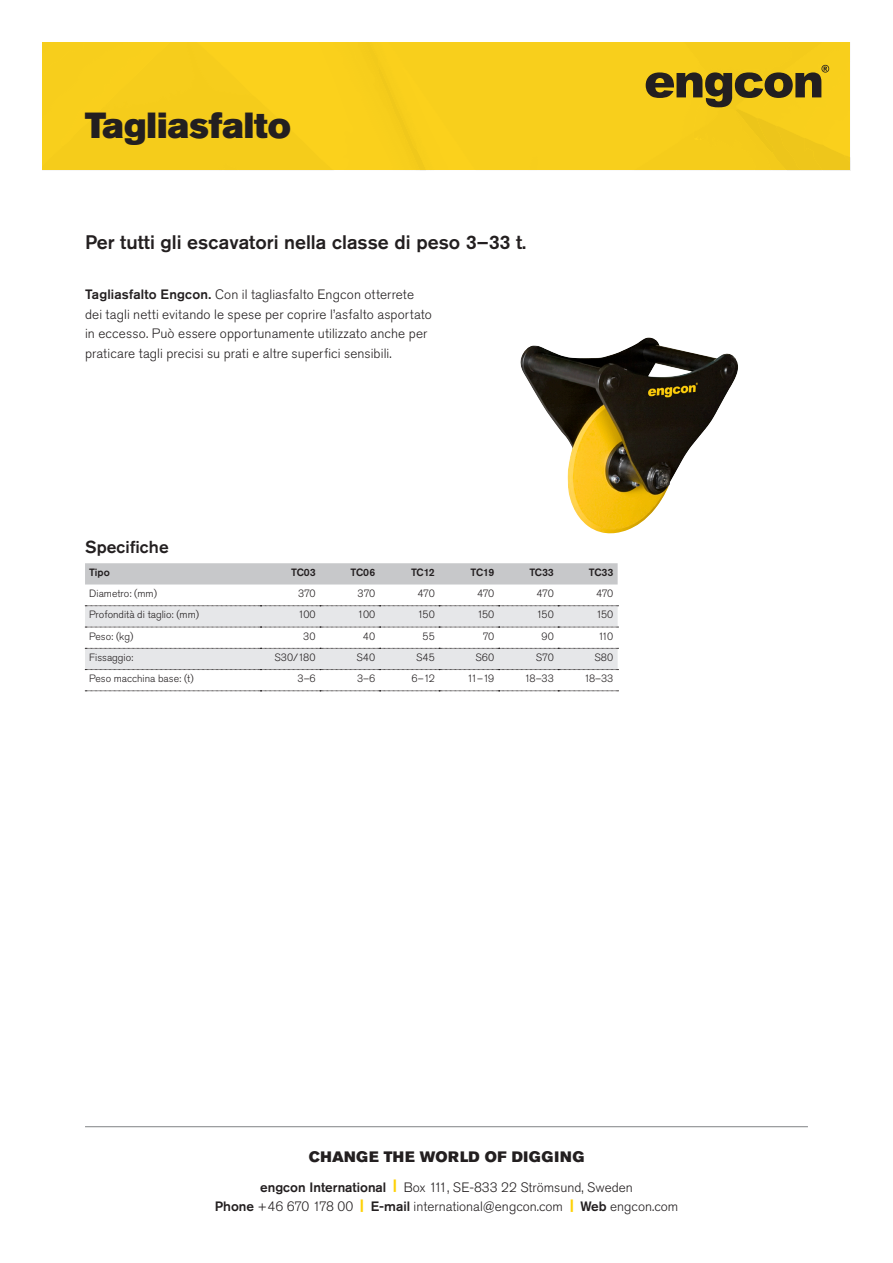
<style>
.page{position:relative;width:893px;height:1263px;background:#fff}
.page>*{position:absolute;margin:0;border:0;box-sizing:border-box;transform-origin:0 0}
.Product_heading{font:36px "Akzidenz Grotesk Pro Super";color:#231f20}
.t1{font:500 19.5px "Akzidenz Grotesk Pro";color:#231f20}
.t2{font:500 17.25px "Akzidenz Grotesk Pro";letter-spacing:.005em;color:#231f20}
.t3{font:15px "Akzidenz Grotesk Pro Super";letter-spacing:.04em;color:#231f20}
.Brödtext1{font:300 13.5px/19.5px "Akzidenz Grotesk Pro";letter-spacing:.005em;color:#231f20;text-align:center}
.t4{font:300 10.5px "Akzidenz Grotesk Pro";color:#231f20}
.t5{font:500 10.5px "Akzidenz Grotesk Pro";color:#231f20}
.s1{font-weight:500}
.s2{font-family:"Akzidenz Grotesk Pro Super";font-weight:400;color:#fed105}
</style>
<div class="page">
<div style="left:43px;top:43px;width:807px;height:128px;background:#f8cf1c"></div>
<hr style="left:85px;top:1126px;width:723px;height:1px;background:#808285">
<img style="left:520px;top:337px;width:218px;height:197px">
<div style="left:85px;top:563px;width:533px;height:21px;background:#c7c8ca"></div>
<svg style="left:85px;top:605px;width:533px;height:65px"></svg>
<svg style="left:85px;top:690px;width:533px;height:1px"></svg>
<p class="Product_heading" style="left:85px;top:102px;width:207px">Tagliasfalto</p>
<h1 class="t1" style="left:85px;top:229px;width:443px">Per tutti gli escavatori nella classe di peso 3–33 t.</h1>
<p class="Brödtext1" style="left:85px;top:285px;width:348px;text-align:left"><span class="s1">Tagliasfalto Engcon.</span> Con il tagliasfalto Engcon otterrete dei tagli netti evitando le spese per coprire l’asfalto asportato in eccesso. Può essere opportunamente utilizzato anche per praticare tagli precisi su prati e altre superfici sensibili.</p>
<h2 class="t2" style="left:85px;top:536px;width:85px">Specifiche</h2>
<p class="t5" style="left:89px;top:565px;width:22px">Tipo</p>
<p class="t5" style="left:291px;top:565px;width:26px">TC03</p>
<p class="t5" style="left:351px;top:565px;width:26px">TC06</p>
<p class="t5" style="left:411px;top:565px;width:25px">TC12</p>
<p class="t5" style="left:471px;top:565px;width:25px">TC19</p>
<p class="t5" style="left:529px;top:565px;width:26px">TC33</p>
<p class="t5" style="left:589px;top:565px;width:26px">TC33</p>
<p class="t4" style="left:89px;top:587px;width:69px">Diametro: (mm)</p>
<p class="t4" style="left:298px;top:587px;width:19px">370</p>
<p class="t4" style="left:358px;top:587px;width:19px">370</p>
<p class="t4" style="left:417px;top:587px;width:19px">470</p>
<p class="t4" style="left:477px;top:587px;width:19px">470</p>
<p class="t4" style="left:537px;top:587px;width:19px">470</p>
<p class="t4" style="left:596px;top:587px;width:19px">470</p>
<p class="t4" style="left:89px;top:608px;width:111px">Profondità di taglio: (mm)</p>
<p class="t4" style="left:298px;top:608px;width:19px">100</p>
<p class="t4" style="left:358px;top:608px;width:19px">100</p>
<p class="t4" style="left:418px;top:608px;width:19px">150</p>
<p class="t4" style="left:477px;top:608px;width:19px">150</p>
<p class="t4" style="left:537px;top:608px;width:19px">150</p>
<p class="t4" style="left:596px;top:608px;width:19px">150</p>
<p class="t4" style="left:89px;top:629px;width:46px">Peso: (kg)</p>
<p class="t4" style="left:303px;top:629px;width:14px">30</p>
<p class="t4" style="left:363px;top:629px;width:14px">40</p>
<p class="t4" style="left:423px;top:629px;width:14px">55</p>
<p class="t4" style="left:483px;top:629px;width:13px">70</p>
<p class="t4" style="left:541px;top:629px;width:14px">90</p>
<p class="t4" style="left:598px;top:629px;width:17px">110</p>
<p class="t4" style="left:89px;top:650px;width:46px">Fissaggio:</p>
<p class="t4" style="left:274px;top:650px;width:43px">S30/180</p>
<p class="t4" style="left:356px;top:650px;width:20px">S40</p>
<p class="t4" style="left:416px;top:650px;width:20px">S45</p>
<p class="t4" style="left:475px;top:650px;width:20px">S60</p>
<p class="t4" style="left:536px;top:650px;width:19px">S70</p>
<p class="t4" style="left:595px;top:650px;width:20px">S80</p>
<p class="t4" style="left:89px;top:672px;width:106px">Peso macchina base: (t)</p>
<p class="t4" style="left:298px;top:672px;width:20px">3–6</p>
<p class="t4" style="left:357px;top:672px;width:20px">3–6</p>
<p class="t4" style="left:412px;top:672px;width:25px">6–12</p>
<p class="t4" style="left:467px;top:672px;width:29px">11–19</p>
<p class="t4" style="left:524px;top:672px;width:31px">18–33</p>
<p class="t4" style="left:584px;top:672px;width:31px">18–33</p>
<p class="t3" style="left:309px;top:1146px;width:277px">CHANGE THE WORLD OF DIGGING</p>
<p class="Brödtext1" style="left:215px;top:1177px;width:465px"><span class="s1">engcon International</span> <span class="s2">|</span> Box 111, SE-833 22 Strömsund, Sweden<br><span class="s1">Phone</span> +46 670 178 00 <span class="s2">|</span> <span class="s1">E-mail</span> international@engcon.com <span class="s2">|</span> <span class="s1">Web</span> engcon.com</p>
</div>
